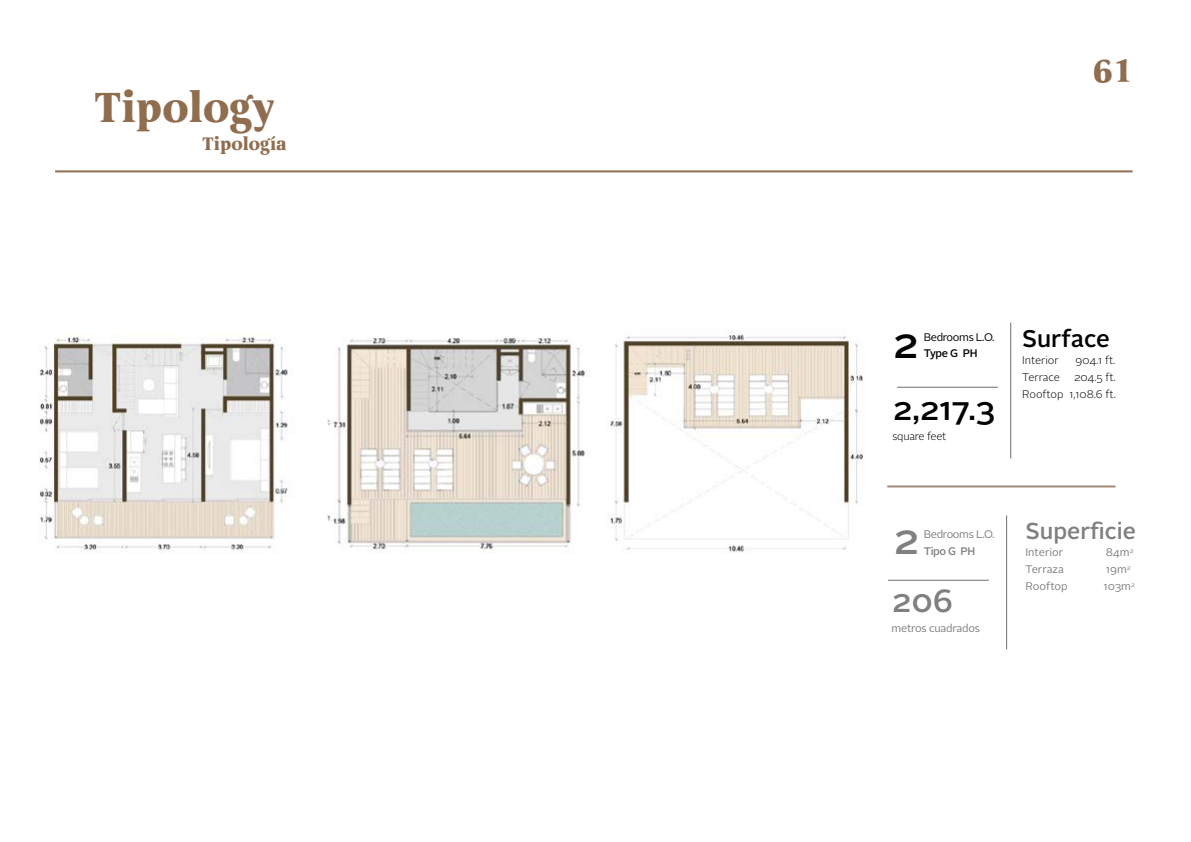
<style>
.page{position:relative;width:1191px;height:842px;background:#fff}
.page>*{position:absolute;margin:0;border:0;box-sizing:border-box;transform-origin:0 0}
.t1{font:700 42px "Alinea Serif";color:#906d4f}
.t2{font:500 42px "Alright Sans";color:#818081}
.t3{font:500 42px "Alright Sans";color:#010202}
.t4{font:500 32px "Alright Sans";color:#010202}
.t5{font:500 32px "Alright Sans";color:#818081}
.t6{font:700 32px "Alinea Serif";color:#906d4f}
.t7{font:500 24px "Alright Sans";letter-spacing:-.005em;color:#010202}
.t8{font:500 23px "Alright Sans";color:#818081}
.t9{font:700 18px "Alinea Serif";color:#906d4f}
.t10{font:11px "Alright Sans";letter-spacing:-.015em;color:#818081}
.t11{font:300 11px/17px "Alright Sans";color:#010202;text-align:right}
.t12{font:11px "Alright Sans";letter-spacing:-.03em;color:#010202}
.t13{font:300 11px "Alright Sans";letter-spacing:-.02em;color:#010202}
.t14{font:500 11px "Alright Sans";letter-spacing:-.03em;color:#818081}
.t15{font:500 11px "Alright Sans";letter-spacing:-.03em;color:#010202}
</style>
<div class="page">
<img style="left:38px;top:172px;width:873px;height:408px">
<hr style="left:897px;top:387px;width:101px;height:1px;background:#706f6f">
<hr style="left:888px;top:580px;width:100px;height:1px;background:#706f6f">
<hr style="left:1010px;top:322px;width:1px;height:136px;background:#706f6f">
<hr style="left:1006px;top:515px;width:1px;height:134px;background:#706f6f">
<hr style="left:887px;top:485px;width:228px;height:2px;background:#a38b79">
<hr style="left:55px;top:170px;width:1077px;height:2px;background:#906d4f">
<h1 class="t1" style="left:94px;top:83px;width:182px">Tipology</h1>
<h3 class="t9" style="left:202px;top:133px;width:86px">Tipología</h3>
<h2 class="t6" style="left:1092px;top:52px;width:44px">61</h2>
<p class="t12" style="left:923px;top:330px;width:72px">Bedrooms L.O.</p>
<p class="t15" style="left:923px;top:346px;width:55px">Type G PH</p>
<h1 class="t3" style="left:892px;top:314px;width:27px">2</h1>
<h2 class="t4" style="left:892px;top:386px;width:104px">2,217.3</h2>
<p class="t13" style="left:892px;top:429px;width:55px">square feet</p>
<h3 class="t7" style="left:1022px;top:322px;width:89px">Surface</h3>
<p class="t11" style="left:1022px;top:352px;width:38px">Interior</p>
<p class="t11" style="left:1075px;top:352px;width:41px">904.1 ft.</p>
<p class="t11" style="left:1022px;top:369px;width:39px">Terrace</p>
<p class="t11" style="left:1022px;top:369px;width:95px">204.5 ft.<br>Rooftop 1,108.6 ft.</p>
<p class="t10" style="left:923px;top:527px;width:72px">Bedrooms L.O.</p>
<p class="t14" style="left:923px;top:543px;width:53px">Tipo G PH</p>
<h1 class="t2" style="left:893px;top:511px;width:27px">2</h1>
<h2 class="t5" style="left:891px;top:579px;width:63px">206</h2>
<p class="t10" style="left:891px;top:621px;width:90px">metros cuadrados</p>
<h3 class="t8" style="left:1025px;top:515px;width:112px">Superficie</h3>
<p class="t10" style="left:1025px;top:545px;width:39px">Interior</p>
<p class="t10" style="left:1105px;top:545px;width:29px">84m<sup>2</sup></p>
<p class="t10" style="left:1025px;top:562px;width:40px">Terraza</p>
<p class="t10" style="left:1105px;top:562px;width:26px">19m<sup>2</sup></p>
<p class="t10" style="left:1025px;top:579px;width:44px">Rooftop</p>
<p class="t10" style="left:1103px;top:579px;width:33px">103m<sup>2</sup></p>
</div>
